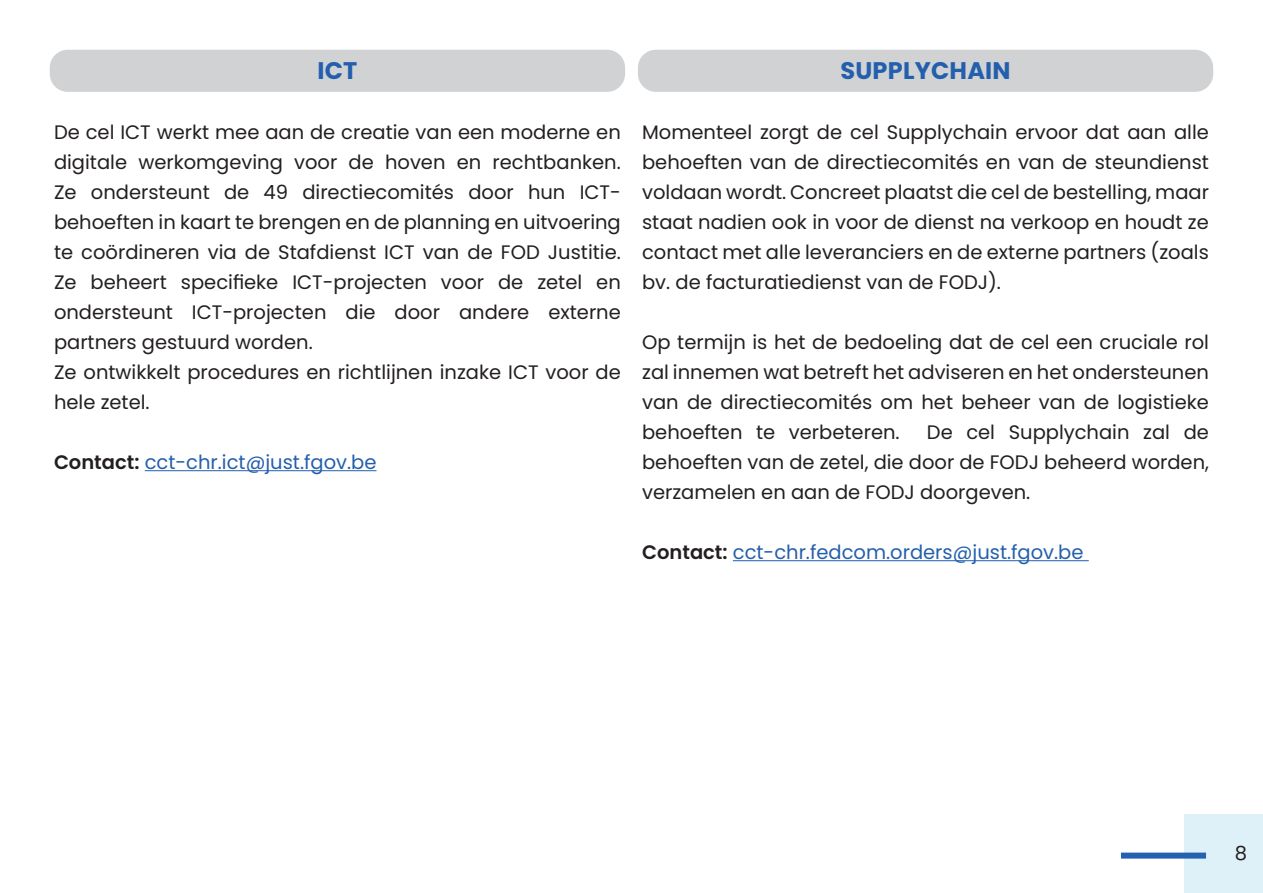
<style>
.page{position:relative;width:1263px;height:893px;background:#fff}
.page>*{position:absolute;margin:0;border:0;box-sizing:border-box;transform-origin:0 0}
.title_3{font:700 24px "Poppins";letter-spacing:.01em;color:#235fad}
.body_text{font:19.5px/30px "Poppins";color:#231f20;text-align:justify}
.body_text-2{font:19.5px "Poppins";color:#235fad}
.s1{font-weight:600;color:#231f20}
</style>
<div class="page">
<div style="left:1184px;top:814px;width:79px;height:79px;background:#def0f8"></div>
<div style="left:1121px;top:853px;width:85px;height:6px;background:#2461ae"></div>
<div style="left:50px;top:50px;width:575px;height:42px;background:#d1d2d4;border-radius:18px"></div>
<hr style="left:145px;top:470px;width:231px;height:1px;background:#235fad">
<div style="left:638px;top:50px;width:575px;height:42px;background:#d1d2d4;border-radius:18px"></div>
<hr style="left:733px;top:560px;width:356px;height:1px;background:#235fad">
<p class="title_3" style="left:317px;top:57px;width:42px">ICT</p>
<p class="body_text" style="left:54px;top:117px;width:568px">De cel ICT werkt mee aan de creatie van een moderne en digitale werkomgeving voor de hoven en rechtbanken.<br>Ze ondersteunt de 49 directiecomités door hun ICT&shy;behoeften in kaart te brengen en de planning en uitvoering te coördineren via de Stafdienst ICT van de FOD Justitie.<br>Ze beheert specifieke ICT-projecten voor de zetel en ondersteunt ICT-projecten die door andere externe partners gestuurd worden.</p>
<p class="body_text" style="left:54px;top:357px;width:568px">Ze ontwikkelt procedures en richtlijnen inzake ICT voor de hele zetel.</p>
<p class="body_text-2" style="left:54px;top:451px;width:324px"><span class="s1">Contact:</span> cct-chr.ict@just.fgov.be</p>
<p class="title_3" style="left:840px;top:57px;width:172px">SUPPLYCHAIN</p>
<p class="body_text" style="left:642px;top:117px;width:568px">Momenteel zorgt de cel Supplychain ervoor dat aan alle behoeften van de directiecomités en van de steundienst voldaan wordt. Concreet plaatst die cel de bestelling, maar staat nadien ook in voor de dienst na verkoop en houdt ze contact met alle leveranciers en de externe partners (zoals bv. de facturatiedienst van de FODJ).</p>
<p class="body_text" style="left:642px;top:327px;width:568px">Op termijn is het de bedoeling dat de cel een cruciale rol zal innemen wat betreft het adviseren en het ondersteunen van de directiecomités om het beheer van de logistieke behoeften te verbeteren.</p>
<p class="body_text" style="left:642px;top:417px;width:568px;text-indent:285px">De cel Supplychain zal de behoeften van de zetel, die door de FODJ beheerd worden, verzamelen en aan de FODJ doorgeven.</p>
<p class="body_text-2" style="left:642px;top:541px;width:443px"><span class="s1">Contact:</span> cct-chr.fedcom.orders@just.fgov.be</p>
<p class="body_text" style="left:1235px;top:839px;width:14px">8</p>
</div>
